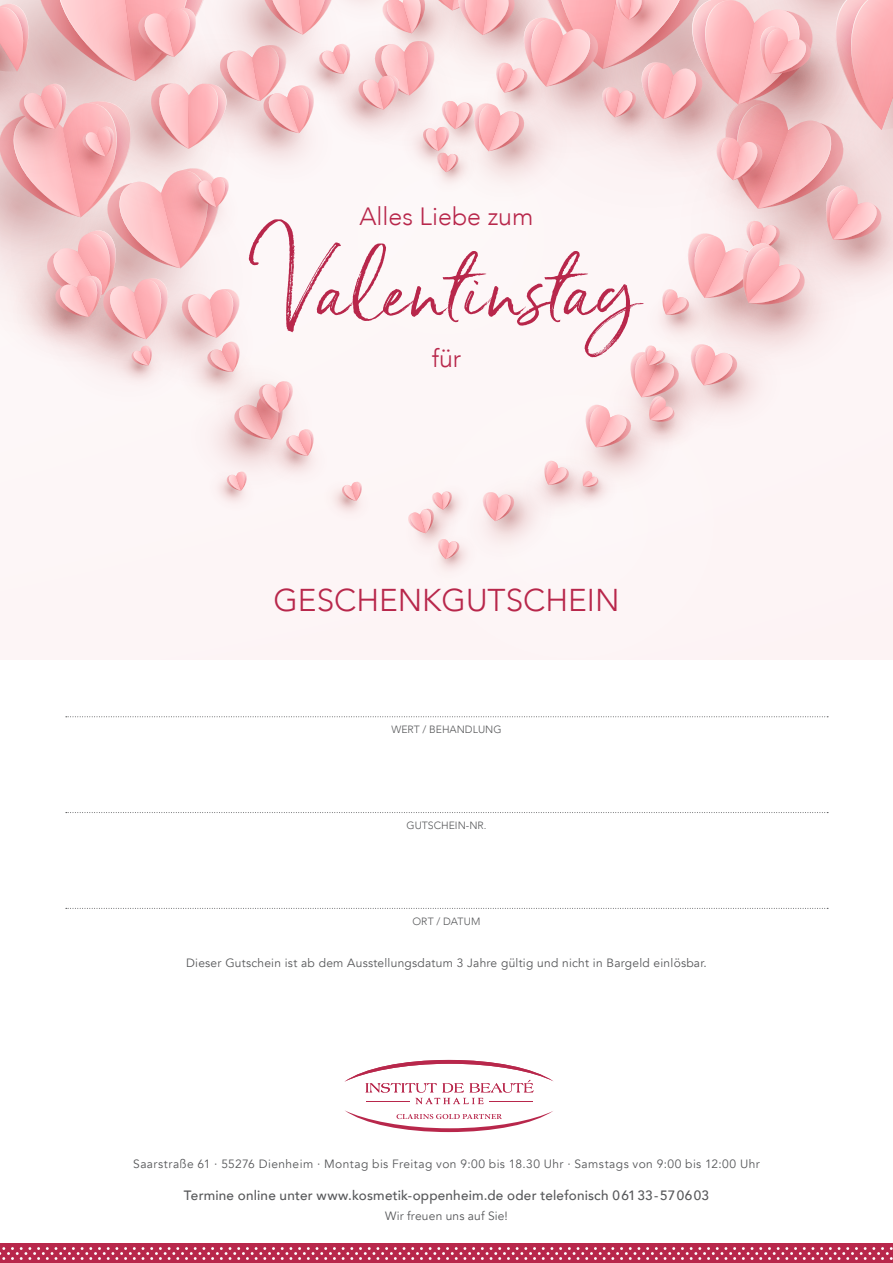
<style>
.page{position:relative;width:893px;height:1263px;background:#fff}
.page>*{position:absolute;margin:0;border:0;box-sizing:border-box;transform-origin:0 0}
.t1{font:96.75px "Serendipity Wide";color:#b8274b}
.t2{font:300 31.5px "Avenir";color:#b8274b}
.t3{font:300 24.9px "Avenir";color:#b8274b}
.t4{font:500 13.5px "Avenir";letter-spacing:.015em;color:#57585a}
.t5{font:12px "Avenir";letter-spacing:.02em;color:#57585a}
.t6{font:300 10.5px "Avenir";color:#57585a}
.t7{font:300 10.5px "Avenir";letter-spacing:.02em;color:#57585a}
</style>
<div class="page">
<div style="left:0;top:0;width:893px;height:660px;background:#fdf5f6"></div>
<svg style="left:0;top:0;width:893px;height:569px"></svg>
<svg style="left:415px;top:1098px;width:69px;height:6px"></svg>
<hr style="left:366px;top:1101px;width:43px;height:1px;background:#b8274b">
<hr style="left:489px;top:1101px;width:44px;height:1px;background:#b8274b">
<svg style="left:344px;top:1060px;width:209px;height:32px"></svg>
<svg style="left:345px;top:1110px;width:208px;height:22px"></svg>
<div style="left:0;top:1244px;width:893px;height:19px;background:#b8274b"></div>
<svg style="left:0;top:1247px;width:893px;height:13px"></svg>
<svg style="left:66px;top:716px;width:762px;height:1px"></svg>
<svg style="left:66px;top:812px;width:762px;height:1px"></svg>
<svg style="left:66px;top:908px;width:762px;height:1px"></svg>
<p class="t3" style="left:359px;top:202px;width:175px">Alles Liebe zum</p>
<p class="t1" style="left:257px;top:229px;width:381px">Valentinstag</p>
<p class="t3" style="left:432px;top:343px;width:31px">für</p>
<p class="t2" style="left:273px;top:581px;width:347px">GESCHENKGUTSCHEIN</p>
<p class="t6" style="left:391px;top:724px;width:112px">WERT / BEHANDLUNG</p>
<p class="t6" style="left:406px;top:819px;width:81px">GUTSCHEIN-NR.</p>
<p class="t7" style="left:412px;top:915px;width:70px">ORT / DATUM</p>
<p class="t5" style="left:186px;top:955px;width:522px">Dieser Gutschein ist ab dem Ausstellungsdatum 3 Jahre gültig und nicht in Bargeld einlösbar.</p>
<p class="t5" style="left:133px;top:1156px;width:628px">Saarstraße 61 · 55276 Dienheim · Montag bis Freitag von 9:00 bis 18.30 Uhr · Samstags von 9:00 bis 12:00 Uhr</p>
<p class="t4" style="left:184px;top:1184px;width:527px">Termine online unter www.kosmetik-oppenheim.de oder telefonisch 06133-570603</p>
<p class="t5" style="left:385px;top:1208px;width:124px">Wir freuen uns auf Sie!</p>
</div>
